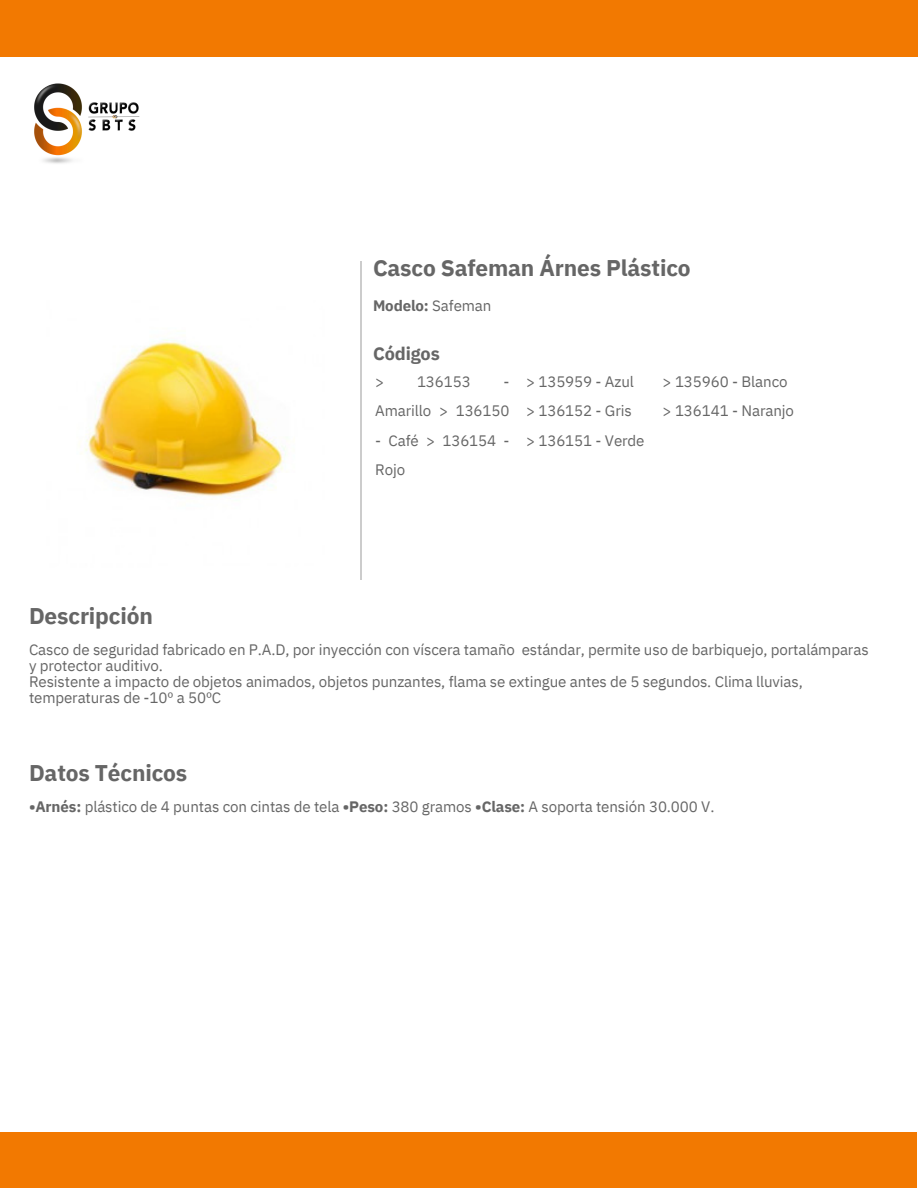
<style>
.page{position:relative;width:918px;height:1188px;background:#fff}
.page>*{position:absolute;margin:0;border:0;box-sizing:border-box;transform-origin:0 0}
.t1{font:700 22.65px "IBM Plex Sans";letter-spacing:-.01em;color:#666}
.t2{font:700 18.15px "IBM Plex Sans";letter-spacing:-.01em;color:#666}
.t3{font:15.15px/29.5px "IBM Plex Sans";letter-spacing:-.01em;color:#666}
.t4{font:700 15.15px "IBM Plex Sans";letter-spacing:-.01em;color:#666}
.s1{font-weight:400}
.s2{font-weight:700}
</style>
<div class="page">
<hr style="left:361px;top:262px;width:1px;height:317px;background:#ccc">
<img style="left:85px;top:339px;width:201px;height:158px">
<div style="left:0;top:0;width:918px;height:57px;background:#f27901"></div>
<img style="left:34px;top:83px;width:106px;height:81px">
<div style="left:0;top:1132px;width:917px;height:56px;background:#f27901"></div>
<h1 class="t1" style="left:373px;top:253px;width:319px">Casco Safeman Árnes Plástico</h1>
<p class="t4" style="left:373px;top:296px;width:120px">Modelo: <span class="s1">Safeman</span></p>
<h1 class="t1" style="left:29px;top:600px;width:125px">Descripción</h1>
<p class="t2" style="left:373px;top:341px;width:68px">Códigos</p>
<h1 class="t3" style="left:375px;top:366px;width:97px">&gt; 136153</h1>
<h1 class="t3" style="left:375px;top:366px;width:136px;text-align:right">-<br>Amarillo &gt; 136150</h1>
<h1 class="t3" style="left:375px;top:425px;width:136px">- Café &gt; 136154 -<br>Rojo</h1>
<p class="t3" style="left:526px;top:366px;width:120px">&gt; 135959 - Azul &gt; 136152 - Gris &gt; 136151 - Verde</p>
<p class="t3" style="left:663px;top:366px;width:133px">&gt; 135960 - Blanco &gt; 136141 - Naranjo</p>
<p class="t3" style="left:29px;top:641px;width:841px;line-height:15.9px">Casco de seguridad fabricado en P.A.D, por inyección con víscera tamaño estándar, permite uso de barbiquejo, portalámparas y protector auditivo.<br>Resistente a impacto de objetos animados, objetos punzantes, flama se extingue antes de 5 segundos. Clima lluvias, temperaturas de -10º a 50ºC</p>
<p class="t1" style="left:29px;top:757px;width:160px">Datos Técnicos</p>
<h2 class="t3" style="left:29px;top:791px;width:687px"><span class="s2">•Arnés:</span> plástico de 4 puntas con cintas de tela <span class="s2">•Peso:</span> 380 gramos <span class="s2">•Clase:</span> A soporta tensión 30.000 V.</h2>
</div>
